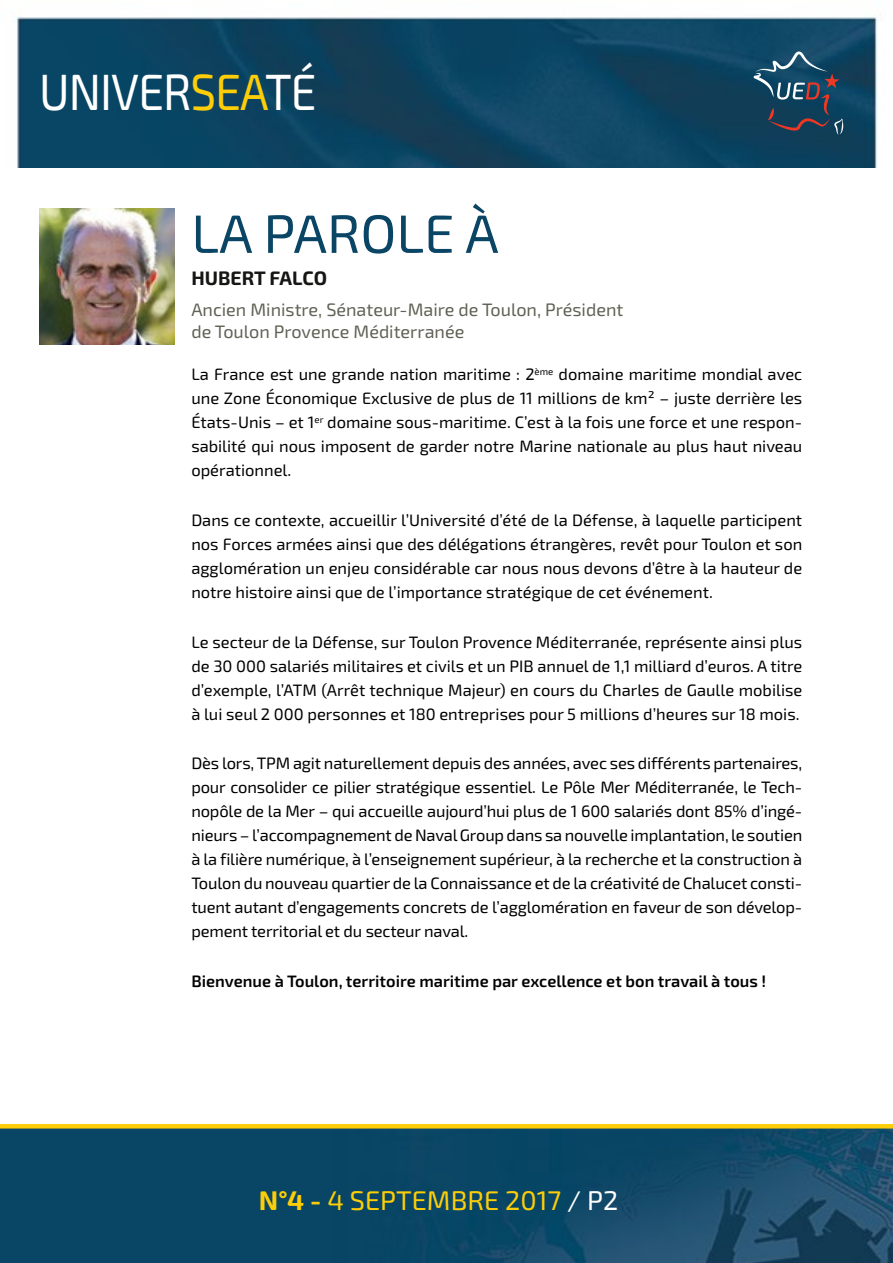
<style>
.page{position:relative;width:893px;height:1263px;background:#fff}
.page>*{position:absolute;margin:0;border:0;box-sizing:border-box;transform-origin:0 0}
.t1{font:54px "Exo 2";color:#0a4565}
.t2{font:51px "Exo 2";letter-spacing:-.02em;color:#fff;scale:.9 1}
.t3{font:27px "Exo 2";color:#fdce07}
.t4{font:700 19.5px "Exo 2";color:#161614}
.t5{font:18px/22.5px "Exo 2";color:#616155}
.t6{font:16.5px/24px "Exo 2";color:#000;text-align:justify}
.t7{font:600 16.5px "Exo 2";color:#000}
.s1{color:#fdce07}
.s2{font-weight:700}
.s3{color:#fff}
</style>
<div class="page">
<img style="left:15px;top:16px;width:863px;height:152px">
<svg style="left:754px;top:51px;width:89px;height:83px;background:#2b4e66"></svg>
<svg style="left:0;top:1124px;width:893px;height:139px;background:#164c63"></svg>
<img style="left:39px;top:209px;width:136px;height:135px">
<h2 class="t2" style="left:39px;top:62px;width:310px">univer<span class="s1">SEA</span>té</h2>
<h1 class="t1" style="left:191px;top:202px;width:104px">La parole</h1>
<h1 class="t1" style="left:465px;top:202px;width:35px">à</h1>
<p class="t4" style="left:191px;top:266px;width:137px">HUBERT FALCO</p>
<p class="t5" style="left:191px;top:299px;width:433px">Ancien Ministre, Sénateur-Maire de Toulon, Président de Toulon Provence Méditerranée</p>
<p class="t6" style="left:191px;top:363px;width:612px">La France est une grande nation maritime : 2<sup>ème</sup> domaine maritime mondial avec une Zone Économique Exclusive de plus de 11 millions de km² – juste derrière les États-Unis – et 1<sup>er</sup> domaine sous-maritime. C’est à la fois une force et une respon&shy;sabilité qui nous imposent de garder notre Marine nationale au plus haut niveau opérationnel.</p>
<p class="t6" style="left:191px;top:508px;width:612px">Dans ce contexte, accueillir l’Université d’été de la Défense, à laquelle participent nos Forces armées ainsi que des délégations étrangères, revêt pour Toulon et son agglomération un enjeu considérable car nous nous devons d’être à la hauteur de notre histoire ainsi que de l’importance stratégique de cet événement.</p>
<p class="t6" style="left:191px;top:630px;width:612px">Le secteur de la Défense, sur Toulon Provence Méditerranée, représente ainsi plus de 30 000 salariés militaires et civils et un PIB annuel de 1,1 milliard d’euros. A titre d’exemple, l’ATM (Arrêt technique Majeur) en cours du Charles de Gaulle mobilise à lui seul 2 000 personnes et 180 entreprises pour 5 millions d’heures sur 18 mois.</p>
<p class="t6" style="left:191px;top:752px;width:612px">Dès lors, TPM agit naturellement depuis des années, avec ses différents partenaires, pour consolider ce pilier stratégique essentiel. Le Pôle Mer Méditerranée, le Tech&shy;nopôle de la Mer – qui accueille aujourd’hui plus de 1 600 salariés dont 85% d’ingé&shy;nieurs – l’accompagnement de Naval Group dans sa nouvelle implantation, le soutien à la filière numérique, à l’enseignement supérieur, à la recherche et la construction à Toulon du nouveau quartier de la Connaissance et de la créativité de Chalucet consti&shy;tuent autant d’engagements concrets de l’agglomération en faveur de son dévelop&shy;pement territorial et du secteur naval.</p>
<p class="t7" style="left:191px;top:971px;width:576px">Bienvenue à Toulon, territoire maritime par excellence et bon travail à tous !</p>
<h3 class="t3" style="left:259px;top:1185px;width:124px"><span class="s2">N°4 -</span> 4 Septembre</h3>
<h3 class="t3" style="left:505px;top:1185px;width:115px">2017 <span class="s3">/ P2</span></h3>
</div>
